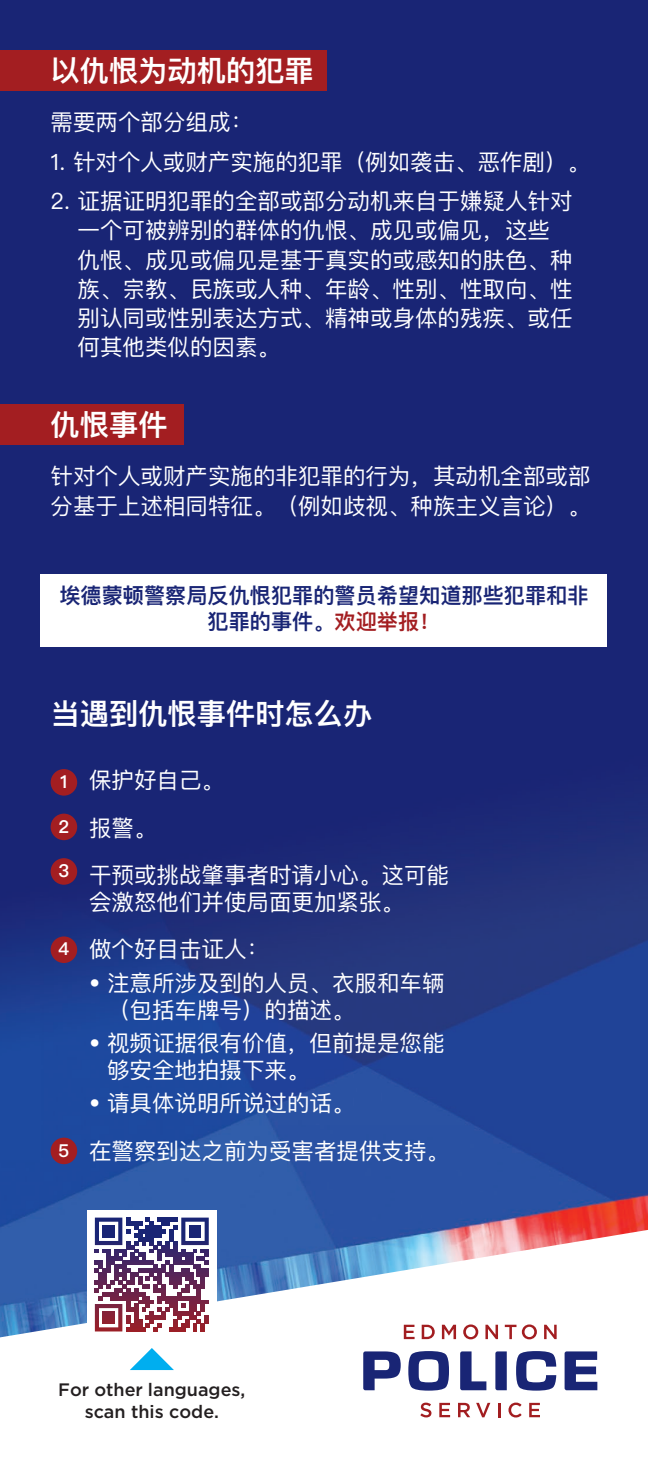
<style>
.page{position:relative;width:648px;height:1458px;background:#fff}
.page>*{position:absolute;margin:0;border:0;box-sizing:border-box;transform-origin:0 0}
.t1{font:600 29.25px "Ping Fang SC";color:#fff}
.t2{font:22.5px/29.2px "Ping Fang SC";color:#fff}
.t3{font:600 21.38px/25.7px "Ping Fang SC";color:#192575;text-align:center}
.t4{font:500 18px/21.6px "Gotham";color:#231f20;text-align:center}
.t5{font:600 17.78px "Ping Fang SC";color:#fff}
.s1{color:#a31e21}
</style>
<div class="page">
<img style="left:0;top:0;width:648px;height:1337px">
<svg style="left:404px;top:1325px;width:11px;height:14px"></svg>
<svg style="left:422px;top:1325px;width:13px;height:14px"></svg>
<svg style="left:442px;top:1325px;width:14px;height:14px"></svg>
<svg style="left:463px;top:1324px;width:15px;height:15px"></svg>
<svg style="left:485px;top:1325px;width:13px;height:14px"></svg>
<svg style="left:505px;top:1325px;width:11px;height:14px"></svg>
<svg style="left:522px;top:1324px;width:15px;height:15px"></svg>
<svg style="left:544px;top:1325px;width:13px;height:14px"></svg>
<svg style="left:420px;top:1403px;width:11px;height:14px"></svg>
<svg style="left:439px;top:1403px;width:11px;height:14px"></svg>
<svg style="left:458px;top:1403px;width:12px;height:14px"></svg>
<svg style="left:476px;top:1403px;width:14px;height:14px"></svg>
<svg style="left:498px;top:1403px;width:2px;height:14px"></svg>
<svg style="left:508px;top:1403px;width:14px;height:15px"></svg>
<svg style="left:529px;top:1403px;width:11px;height:14px"></svg>
<svg style="left:495px;top:1351px;width:12px;height:39px"></svg>
<svg style="left:460px;top:1351px;width:26px;height:39px"></svg>
<svg style="left:565px;top:1351px;width:32px;height:39px"></svg>
<svg style="left:363px;top:1351px;width:38px;height:39px"></svg>
<svg style="left:408px;top:1351px;width:41px;height:40px"></svg>
<svg style="left:516px;top:1351px;width:40px;height:40px"></svg>
<div style="left:0;top:51px;width:327px;height:40px;background:#a31e21"></div>
<div style="left:0;top:404px;width:183px;height:41px;background:#a31e21"></div>
<div style="left:51px;top:769px;width:26px;height:27px;background:#a31e21;border-radius:50%"></div>
<div style="left:51px;top:814px;width:26px;height:26px;background:#a31e21;border-radius:50%"></div>
<div style="left:51px;top:858px;width:26px;height:27px;background:#a31e21;border-radius:50%"></div>
<div style="left:51px;top:936px;width:26px;height:27px;background:#a31e21;border-radius:50%"></div>
<div style="left:51px;top:1138px;width:26px;height:26px;background:#a31e21;border-radius:50%"></div>
<div style="left:41px;top:574px;width:566px;height:73px;background:#fff"></div>
<div style="left:87px;top:1210px;width:130px;height:129px;background:#fff"></div>
<svg style="left:95px;top:1218px;width:114px;height:113px"></svg>
<svg style="left:130px;top:1348px;width:44px;height:22px"></svg>
<p class="t1" style="left:51px;top:52px;width:265px">以仇恨为动机的犯罪</p>
<p class="t2" style="left:51px;top:107px;width:204px">需要两个部分组成：</p>
<p class="t2" style="left:51px;top:147px;width:541px">1. 针对个人或财产实施的犯罪（例如袭击、恶作剧）。</p>
<p class="t2" style="left:78px;top:186px;width:497px;text-indent:-27px">2. 证据证明犯罪的全部或部分动机来自于嫌疑人针对一个可被辨别的群体的仇恨、成见或偏见，这些仇恨、成见或偏见是基于真实的或感知的肤色、种族、宗教、民族或人种、年龄、性别、性取向、性别认同或性别表达方式、精神或身体的残疾、或任何其他类似的因素。</p>
<p class="t1" style="left:51px;top:406px;width:118px">仇恨事件</p>
<p class="t2" style="left:51px;top:461px;width:541px">针对个人或财产实施的非犯罪的行为，其动机全部或部分基于上述相同特征。（例如歧视、种族主义言论）。</p>
<p class="t3" style="left:59px;top:583px;width:531px">埃德蒙顿警察局反仇恨犯罪的警员希望知道那些犯罪和非犯罪的事件。<span class="s1">欢迎举报！</span></p>
<p class="t1" style="left:51px;top:695px;width:323px">当遇到仇恨事件时怎么办</p>
<p class="t5" style="left:60px;top:771px;width:9px">1</p>
<p class="t5" style="left:59px;top:815px;width:12px">2</p>
<p class="t5" style="left:59px;top:860px;width:12px">3</p>
<p class="t5" style="left:59px;top:938px;width:12px">4</p>
<p class="t5" style="left:59px;top:1139px;width:12px">5</p>
<p class="t2" style="left:89px;top:765px;width:136px">保护好自己。</p>
<p class="t2" style="left:89px;top:813px;width:69px">报警。</p>
<p class="t2" style="left:89px;top:861px;width:362px;line-height:27px">干预或挑战肇事者时请小心。这可能会激怒他们并使局面更加紧张。</p>
<p class="t2" style="left:89px;top:934px;width:181px">做个好目击证人：</p>
<p class="t2" style="left:107px;top:969px;width:339px;line-height:27px;text-indent:-18px">• 注意所涉及到的人员、衣服和车辆（包括车牌号）的描述。</p>
<p class="t2" style="left:107px;top:1029px;width:339px;line-height:27px;text-indent:-18px">• 视频证据很有价值，但前提是您能够安全地拍摄下来。</p>
<p class="t2" style="left:89px;top:1089px;width:267px">• 请具体说明所说过的话。</p>
<p class="t2" style="left:89px;top:1136px;width:362px">在警察到达之前为受害者提供支持。</p>
<p class="t4" style="left:58px;top:1378px;width:189px">For other languages, scan this code.</p>
</div>
